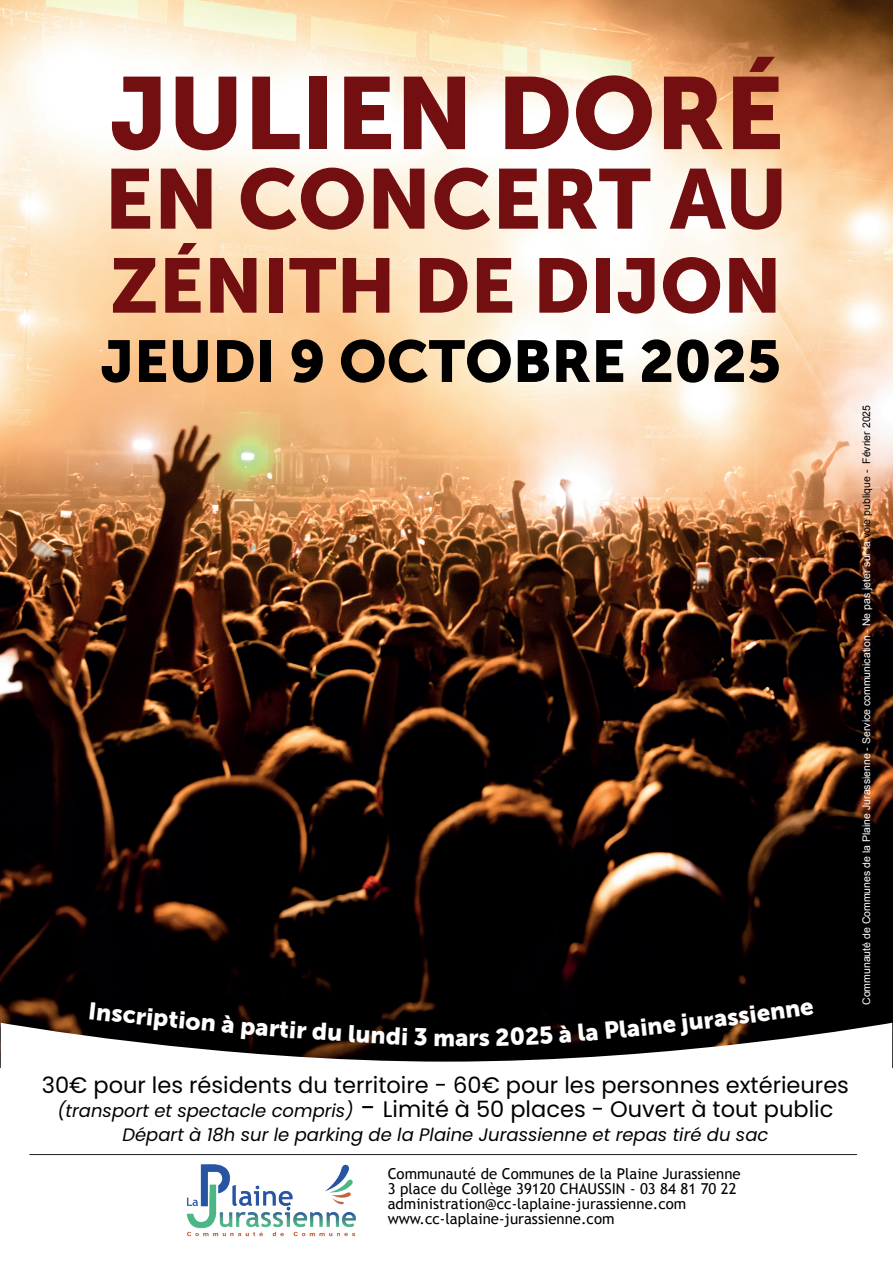
<style>
.page{position:relative;width:893px;height:1263px;background:#fff}
.page>*{position:absolute;margin:0;border:0;box-sizing:border-box;transform-origin:0 0}
.t1{font:101.4px "Museo Sans 900";color:#740f11}
.t2{font:84px "Museo Sans 900";color:#740f11}
.t3{font:76.5px "Museo Sans 900";color:#740f11}
.t4{font:58.5px "Museo Sans 900";color:#000001}
.t5{font:24px "Museo Sans 900";color:#fff}
.t6{font:22.5px/24px "Poppins";color:#000001;text-align:center}
.t7{font:italic 18px "Poppins";color:#000001}
.t8{font:15px/15px "Trebuchet MS";color:#000001}
.t9{font:10.5px "Arial";color:#fff}
.s1{font-style:italic;font-size:18px}
.s2{font-size:27px}
.s3{color:#000001}
</style>
<div class="page">
<img style="left:0;top:0;width:892px;height:1067px">
<svg style="left:1px;top:1023px;width:891px;height:133px"></svg>
<img style="left:186px;top:1164px;width:170px;height:73px">
<hr style="left:30px;top:1154px;width:827px;height:1px;background:#231f20">
<svg style="left:356px;top:1027px;width:71px;height:19px"></svg>
<svg style="left:435px;top:1033px;width:19px;height:13px"></svg>
<svg style="left:479px;top:1033px;width:10px;height:13px"></svg>
<svg style="left:496px;top:1026px;width:57px;height:20px"></svg>
<svg style="left:559px;top:1020px;width:68px;height:23px;background:#040001"></svg>
<h1 class="t1" style="left:110px;top:56px;width:676px">JULIEN DORÉ</h1>
<h2 class="t2" style="left:104px;top:152px;width:685px">EN CONCERT AU</h2>
<h3 class="t3" style="left:110px;top:242px;width:673px">ZÉNITH DE DIJON</h3>
<h3 class="t4" style="left:100px;top:328px;width:682px">JEUDI 9 OCTOBRE 2025</h3>
<h3 class="t5" style="left:90px;top:997px;width:92px;rotate:6deg">Inscript</h3>
<h3 class="t5" style="left:180px;top:1006px;width:103px;rotate:5deg">ion à par</h3>
<h3 class="t5" style="left:280px;top:1015px;width:78px;rotate:4deg">tir du l</h3>
<h3 class="t5" style="left:455px;top:1024px;width:25px">ar</h3>
<h3 class="t5" style="left:625px;top:1015px;width:51px;rotate:-6deg">aine</h3>
<h3 class="t5" style="left:680px;top:1009px;width:70px;rotate:-7deg">jurass</h3>
<h3 class="t5" style="left:747px;top:1001px;width:66px;rotate:-8deg">ienne</h3>
<h3 class="t6" style="left:42px;top:1073px;width:809px">30€ pour les résidents du territoire - 60€ pour les personnes extérieures <span class="s1">(transport et spectacle compris)</span> <span class="s2">-</span> Limité à 50 places - Ouvert à tout public</h3>
<p class="t7" style="left:122px;top:1124px;width:647px">Départ à 18h sur le parking de la Plaine Jurassienne et repas tiré du sac</p>
<p class="t8" style="left:388px;top:1167px;width:355px">Communauté de Communes de la Plaine Jurassienne 3 place du Collège 39120 CHAUSSIN - 03 84 81 70 22 administration@cc-laplaine-jurassienne.com www.cc-laplaine-jurassienne.com</p>
<p class="t9" style="left:859px;top:1005px;width:601px;rotate:-90deg">Communauté de Communes de la Plaine Jurassienne - Service communication - Ne pas jeter sur la <span class="s3">voie publique - Février 2025</span></p>
</div>
